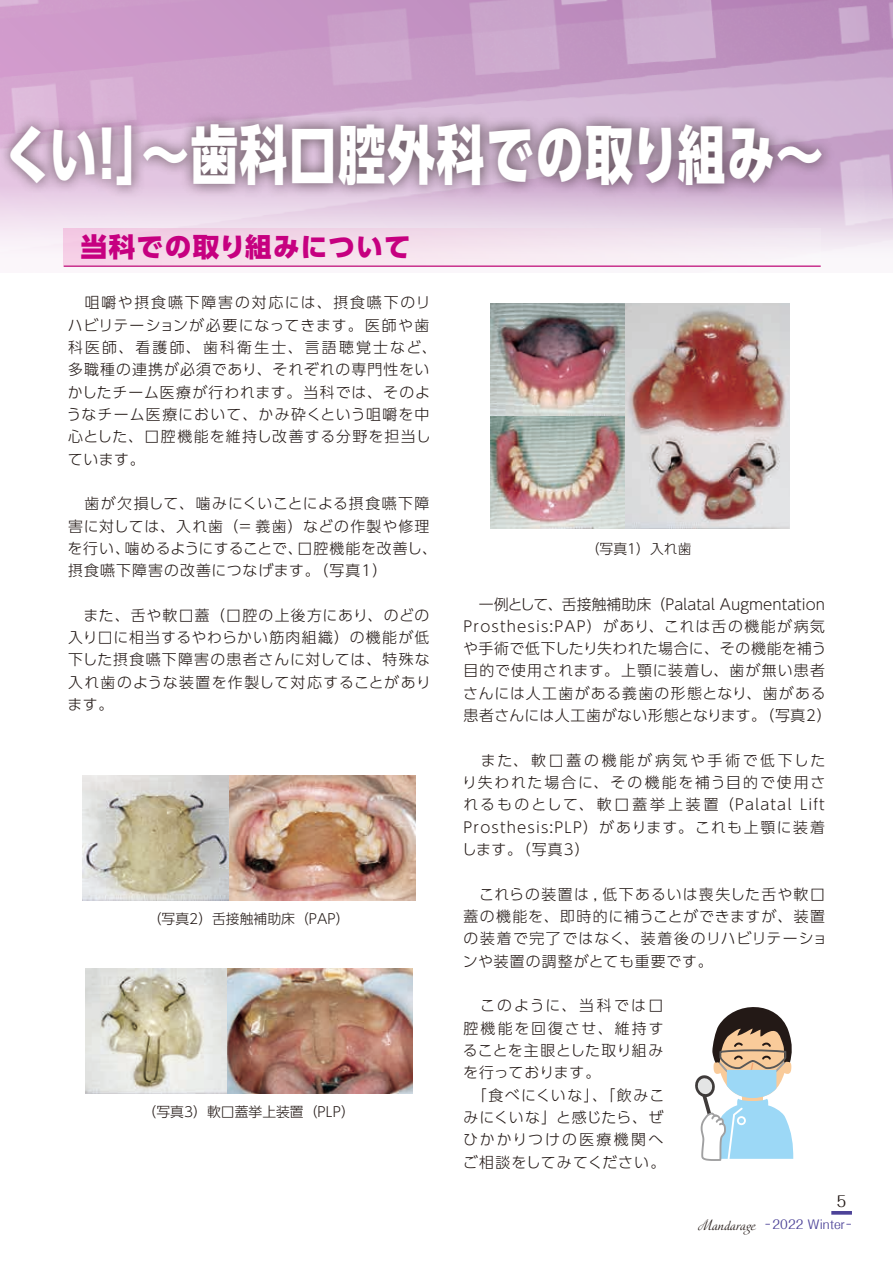
<style>
.page{position:relative;width:893px;height:1263px;background:#fff}
.page>*{position:absolute;margin:0;border:0;box-sizing:border-box;transform-origin:0 0}
.t1{font:800 63.75px "UD Shin Go Pro";letter-spacing:.03em;color:#fff;scale:.75 1}
.t2{font:800 26.55px "UD Shin Go Pro";letter-spacing:.05em;color:#c60080}
.t3{font:300 14.85px/22.4px "UD Shin Go Pro";letter-spacing:.075em;color:#231916}
.t4{font:300 14.85px/22.4px "UD Shin Go Pro";letter-spacing:.045em;color:#231916}
.t5{font:300 14.85px/22.4px "UD Shin Go Pro";letter-spacing:.055em;color:#231916}
.t6{font:14.85px "Folk Pro";color:#231916}
.t7{font:300 13.8px "UD Shin Go Pro";color:#231916}
.t8{font:12.15px "Folk Pro";color:#4d4398}
.s1{font-family:"Elina";color:#231916}
</style>
<div class="page">
<svg style="left:0;top:0;width:893px;height:267px;background:#d1add1"></svg>
<svg style="left:831px;top:1211px;width:21px;height:4px"></svg>
<div style="left:64px;top:229px;width:757px;height:38px;background:linear-gradient(to right,#f4d0e5,#f5f1f6)"></div>
<div style="left:0;top:111px;width:834px;height:88px;background:#231916;opacity:.7"></div>
<hr style="left:64px;top:265px;width:757px;height:2px;background:#c8308c">
<img style="left:82px;top:775px;width:333px;height:125px">
<img style="left:85px;top:968px;width:327px;height:125px">
<img style="left:490px;top:303px;width:299px;height:226px">
<svg style="left:695px;top:1007px;width:98px;height:154px"></svg>
<h1 class="t1" style="left:4px;top:103px;width:1094px">くい！」～歯科口腔外科での取り組み～</h1>
<h2 class="t2" style="left:81px;top:226px;width:332px">当科での取り組みについて</h2>
<p class="t3" style="left:67px;top:291px;width:372px">　咀嚼や摂食嚥下障害の対応には、摂食嚥下のリハビリテーションが必要になってきます。医師や歯科医師、看護師、歯科衛生士、言語聴覚士など、多職種の連携が必須であり、それぞれの専門性をいかしたチーム医療が行われます。当科では、そのようなチーム医療において、かみ砕くという咀嚼を中心とした、口腔機能を維持し改善する分野を担当しています。</p>
<p class="t5" style="left:68px;top:492px;width:371px">　歯が欠損して、噛みにくいことによる摂食嚥下障害に対しては、入れ歯（= 義歯）などの作製や修理を行い、噛めるようにすることで、口腔機能を改善し、摂食嚥下障害の改善につなげます。（写真1）</p>
<p class="t3" style="left:67px;top:603px;width:365px;text-align:justify">　また、舌や軟口蓋（口腔の上後方にあり、のどの入り口に相当するやわらかい筋肉組織）の機能が低下した摂食嚥下障害の患者さんに対しては、特殊な入れ歯のような装置を作製して対応することがあります。</p>
<p class="t4" style="left:463px;top:592px;width:370px">　一例として、舌接触補助床（Palatal Augmentation<br>Prosthesis:PAP）があり、これは舌の機能が病気や手術で低下したり失われた場合に、その機能を補う目的で使用されます。上顎に装着し、歯が無い患者さんには人工歯がある義歯の形態となり、歯がある患者さんには人工歯がない形態となります。（写真2）</p>
<p class="t3" style="left:462px;top:748px;width:365px;text-align:justify">　また、軟口蓋の機能が病気や手術で低下したり失われた場合に、その機能を補う目的で使用されるものとして、軟口蓋挙上装置（Palatal Lift Prosthesis:PLP）があります。これも上顎に装着します。（写真3）</p>
<p class="t3" style="left:463px;top:882px;width:366px">　これらの装置は , 低下あるいは喪失した舌や軟口蓋の機能を、即時的に補うことができますが、装置の装着で完了ではなく、装着後のリハビリテーションや装置の調整がとても重要です。</p>
<p class="t3" style="left:463px;top:994px;width:204px">　このように、当科では口腔機能を回復させ、維持することを主眼とした取り組みを行っております。<br>　「食べにくいな」、「飲みこみにくいな」と感じたら、ぜひかかりつけの医療機関へご相談をしてみてください。</p>
<p class="t7" style="left:586px;top:538px;width:107px">（写真1）入れ歯</p>
<p class="t7" style="left:148px;top:908px;width:203px">（写真2）舌接触補助床（PAP）</p>
<p class="t7" style="left:143px;top:1101px;width:214px">（写真3）軟口蓋挙上装置（PLP）</p>
<p class="t6" style="left:837px;top:1189px;width:11px">5</p>
<p class="t8" style="left:698px;top:1214px;width:155px"><span class="s1">Mandarage</span> - 2022 Winter -</p>
</div>
